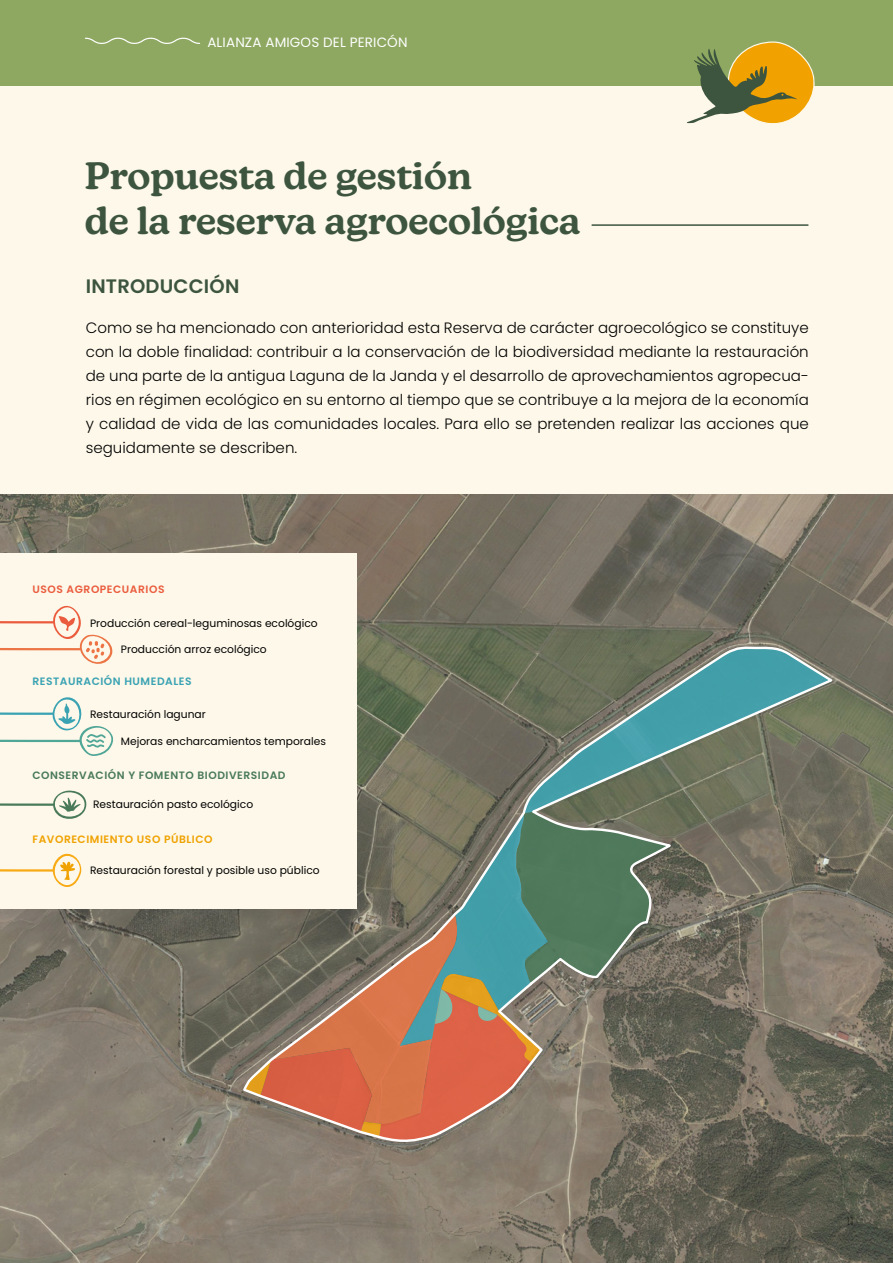
<style>
.page{position:relative;width:893px;height:1263px;background:#fdf8e9}
.page>*{position:absolute;margin:0;border:0;box-sizing:border-box;transform-origin:0 0}
.t1{font:600 37.5px/45px "New Kansas";color:#3d553f}
.t2{font:600 19.5px "Poppins";letter-spacing:.01em;color:#3d553f}
.t3{font:300 15px/24px "Poppins";color:#010101;text-align:justify}
.t4{font:13.5px "Poppins";letter-spacing:.01em;color:#fff}
.t5{font:11.25px "Poppins";color:#1d1d1b}
.t6{font:10.65px "Poppins";color:#010101}
.t7{font:600 10.65px "Poppins";letter-spacing:.05em;color:#497a5a}
.t8{font:600 10.65px "Poppins";letter-spacing:.05em;color:#f0a201}
.t9{font:600 10.65px "Poppins";letter-spacing:.05em;color:#39a2b3}
.t10{font:600 10.65px "Poppins";letter-spacing:.05em;color:#eb5c3e}
</style>
<div class="page">
<div style="left:0;top:0;width:893px;height:85px;background:#8ea861"></div>
<svg style="left:687px;top:41px;width:133px;height:83px"></svg>
<svg style="left:85px;top:37px;width:116px;height:7px"></svg>
<hr style="left:592px;top:224px;width:216px;height:2px;background:#3d553f">
<img style="left:0;top:495px;width:893px;height:768px">
<svg style="left:242px;top:643px;width:592px;height:504px;background:#7b7766"></svg>
<div style="left:0;top:554px;width:356px;height:355px;background:#fdf8e9"></div>
<svg style="left:0;top:697px;width:113px;height:59px"></svg>
<svg style="left:0;top:790px;width:87px;height:29px"></svg>
<svg style="left:0;top:605px;width:113px;height:59px"></svg>
<svg style="left:0;top:853px;width:82px;height:34px"></svg>
<p class="t4" style="left:207px;top:35px;width:202px">ALIANZA AMIGOS DEL PERICÓN</p>
<h1 class="t1" style="left:85px;top:154px;width:497px">Propuesta de gestión<br>de la reserva agroecológica</h1>
<h2 class="t2" style="left:86px;top:275px;width:155px">INTRODUCCIÓN</h2>
<p class="t3" style="left:86px;top:316px;width:724px">Como se ha mencionado con anterioridad esta Reserva de carácter agroecológico se constituye con la doble finalidad: contribuir a la conservación de la biodiversidad mediante la restauración de una parte de la antigua Laguna de la Janda y el desarrollo de aprovechamientos agropecua&shy;rios en régimen ecológico en su entorno al tiempo que se contribuye a la mejora de la economía y calidad de vida de las comunidades locales. Para ello se pretenden realizar las acciones que seguidamente se describen.</p>
<p class="t10" style="left:32px;top:583px;width:134px">USOS AGROPECUARIOS</p>
<p class="t6" style="left:90px;top:617px;width:229px">Producción cereal-leguminosas ecológico</p>
<p class="t6" style="left:121px;top:643px;width:147px">Producción arroz ecológico</p>
<p class="t9" style="left:32px;top:675px;width:161px">RESTAURACIÓN HUMEDALES</p>
<p class="t6" style="left:90px;top:708px;width:117px">Restauración lagunar</p>
<p class="t6" style="left:121px;top:735px;width:207px">Mejoras encharcamientos temporales</p>
<p class="t7" style="left:32px;top:768px;width:255px">CONSERVACIÓN Y FOMENTO BIODIVERSIDAD</p>
<p class="t6" style="left:93px;top:798px;width:162px">Restauración pasto ecológico</p>
<p class="t8" style="left:32px;top:833px;width:182px">FAVORECIMIENTO USO PÚBLICO</p>
<p class="t6" style="left:90px;top:864px;width:231px">Restauración forestal y posible uso público</p>
<p class="t5" style="left:846px;top:1214px;width:9px">11</p>
</div>
